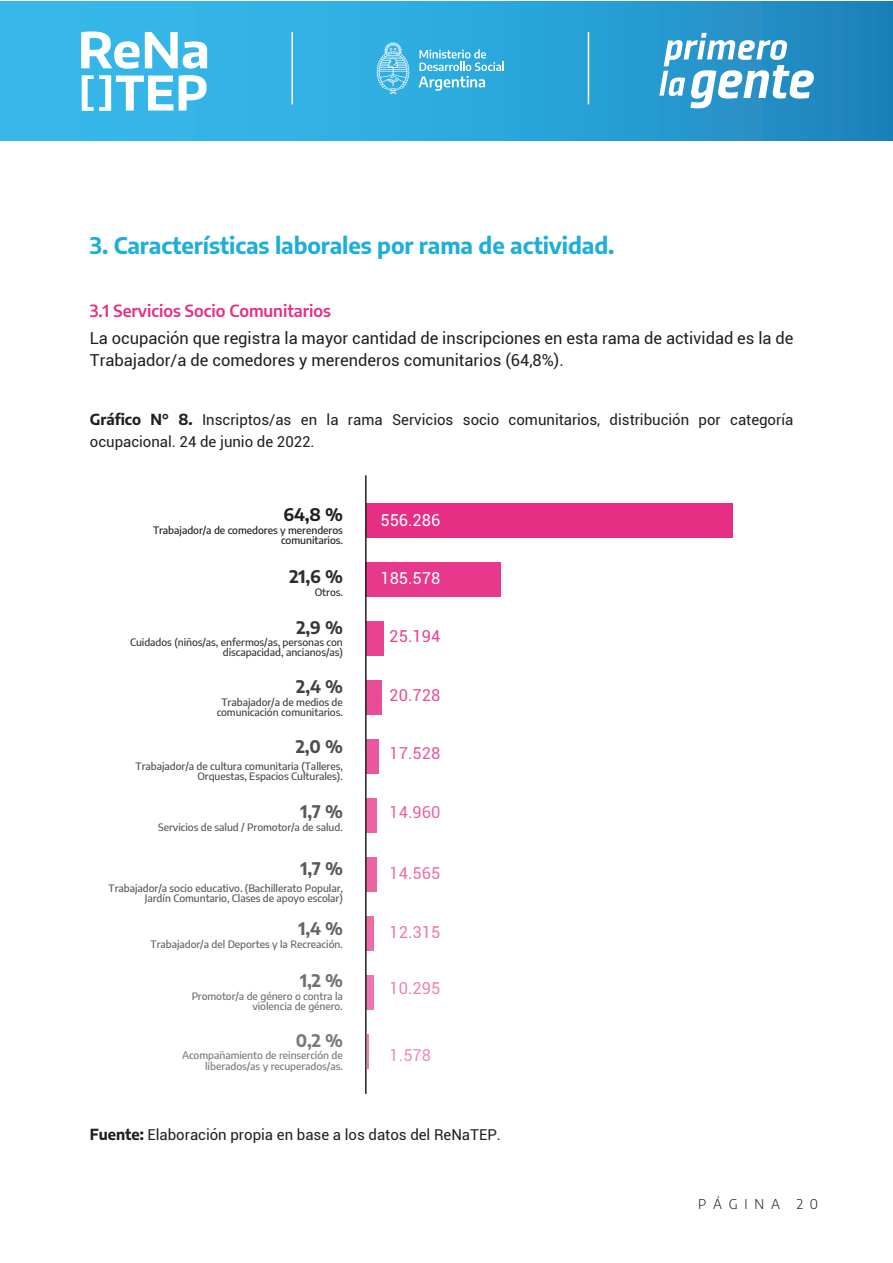
<style>
.page{position:relative;width:893px;height:1263px;background:#fff}
.page>*{position:absolute;margin:0;border:0;box-sizing:border-box;transform-origin:0 0}
.t1{font:700 22.5px "Encode Sans";letter-spacing:-.005em;color:#1eafd9}
.t2{font:700 17.1px "Encode Sans";color:#231f20}
.t3{font:16.5px/22.5px "Roboto";color:#231d24}
.t4{font:16.5px "Roboto";color:#e62e85}
.t5{font:600 16.5px "Encode Sans";color:#e62e85}
.t6{font:16.5px "Roboto";color:#fff}
.t7{font:15px/22.5px "Roboto";color:#231d24}
.t8{font:300 13.5px "Encode Sans";letter-spacing:.5em;color:#231f20}
.t9{font:500 10.2px/10.2px "Encode Sans";letter-spacing:-.005em;color:#231f20;text-align:right}
.s1{font-family:"Encode Sans";font-weight:700;color:#231f20}
</style>
<div class="page">
<div style="left:0;top:1px;width:893px;height:140px;background:linear-gradient(to right,#3ac0f1,#1f8ac1)"></div>
<hr style="left:291px;top:32px;width:2px;height:72px;background:#fff">
<hr style="left:588px;top:32px;width:1px;height:72px;background:#fff">
<svg style="left:377px;top:42px;width:32px;height:52px;background:#64c2e8"></svg>
<svg style="left:419px;top:49px;width:85px;height:42px;background:#5bbce4"></svg>
<svg style="left:659px;top:33px;width:155px;height:75px"></svg>
<svg style="left:179px;top:75px;width:28px;height:36px"></svg>
<svg style="left:82px;top:75px;width:91px;height:36px"></svg>
<svg style="left:81px;top:31px;width:126px;height:38px"></svg>
<hr style="left:367px;top:1034px;width:1px;height:35px;background:#e62e85">
<div style="left:366px;top:975px;width:7px;height:35px;background:#ee77b0"></div>
<div style="left:366px;top:916px;width:8px;height:35px;background:#ed6da9"></div>
<div style="left:366px;top:857px;width:10px;height:35px;background:#ec62a3"></div>
<div style="left:366px;top:798px;width:10px;height:35px;background:#ec62a3"></div>
<div style="left:366px;top:739px;width:13px;height:35px;background:#eb579d"></div>
<div style="left:366px;top:680px;width:16px;height:35px;background:#e94d97"></div>
<div style="left:366px;top:621px;width:17px;height:35px;background:#e84391"></div>
<div style="left:366px;top:562px;width:135px;height:35px;background:#e7388b"></div>
<div style="left:366px;top:503px;width:366px;height:35px;background:#e62e85"></div>
<hr style="left:365px;top:475px;width:2px;height:619px;background:#231f20">
<h1 class="t1" style="left:90px;top:228px;width:526px">3. Características laborales por rama de actividad.</h1>
<h3 class="t5" style="left:90px;top:298px;width:243px">3.1 Servicios Socio Comunitarios</h3>
<h3 class="t3" style="left:90px;top:326px;width:705px">La ocupación que registra la mayor cantidad de inscripciones en esta rama de actividad es la de<br>Trabajador/a de comedores y merenderos comunitarios (64,8%).</h3>
<h3 class="t7" style="left:90px;top:407px;width:705px"><span class="s1">Gráfico N° 8.</span> Inscriptos/as en la rama Servicios socio comunitarios, distribución por categoría ocupacional. 24 de junio de 2022.</h3>
<h2 class="t2" style="left:283px;top:502px;width:61px">64,8 %</h2>
<p class="t9" style="left:153px;top:524px;width:191px">Trabajador/a de comedores y merenderos comunitarios.</p>
<h2 class="t2" style="left:289px;top:564px;width:55px">21,6 %</h2>
<p class="t9" style="left:315px;top:586px;width:30px">Otros.</p>
<h2 class="t2" style="left:296px;top:614px;width:48px">2,9 %</h2>
<p class="t9" style="left:130px;top:637px;width:214px">Cuidados (niños/as, enfermos/as, personas con discapacidad, ancianos/as)</p>
<h2 class="t2" style="left:296px;top:674px;width:48px">2,4 %</h2>
<p class="t9" style="left:217px;top:696px;width:128px;text-align:center">Trabajador/a de medios de comunicación comunitarios.</p>
<h2 class="t2" style="left:296px;top:733px;width:49px">2,0 %</h2>
<p class="t9" style="left:136px;top:760px;width:209px">Trabajador/a de cultura comunitaria (Talleres,<br>Orquestas, Espacios Culturales).</p>
<h2 class="t2" style="left:300px;top:799px;width:44px">1,7 %</h2>
<p class="t9" style="left:158px;top:821px;width:186px">Servicios de salud / Promotor/a de salud.</p>
<h2 class="t2" style="left:300px;top:855px;width:44px">1,7 %</h2>
<p class="t9" style="left:109px;top:882px;width:236px">Trabajador/a socio educativo. (Bachillerato Popular,<br>Jardín Comuntario, Clases de apoyo escolar)</p>
<h2 class="t2" style="left:298px;top:916px;width:46px">1,4 %</h2>
<p class="t9" style="left:151px;top:938px;width:194px">Trabajador/a del Deportes y la Recreación.</p>
<h2 class="t2" style="left:300px;top:968px;width:44px">1,2 %</h2>
<p class="t9" style="left:191px;top:990px;width:153px">Promotor/a de género o contra la violencia de género.</p>
<h2 class="t2" style="left:296px;top:1027px;width:49px">0,2 %</h2>
<p class="t9" style="left:182px;top:1050px;width:162px">Acompañamiento de reinserción de liberados/as y recuperados/as.</p>
<h3 class="t6" style="left:380px;top:509px;width:61px">556.286</h3>
<h3 class="t6" style="left:380px;top:566px;width:61px">185.578</h3>
<h3 class="t4" style="left:390px;top:624px;width:52px">25.194</h3>
<h3 class="t4" style="left:390px;top:683px;width:52px">20.728</h3>
<h3 class="t4" style="left:390px;top:742px;width:52px">17.528</h3>
<h3 class="t4" style="left:390px;top:801px;width:52px">14.960</h3>
<h3 class="t4" style="left:390px;top:861px;width:52px">14.565</h3>
<h3 class="t4" style="left:390px;top:920px;width:52px">12.315</h3>
<h3 class="t4" style="left:390px;top:977px;width:52px">10.295</h3>
<h3 class="t4" style="left:390px;top:1044px;width:43px">1.578</h3>
<h3 class="t7" style="left:90px;top:1123px;width:412px"><span class="s1">Fuente:</span> Elaboración propia en base a los datos del ReNaTEP.</h3>
<h3 class="t8" style="left:698px;top:1195px;width:122px">PÁGINA 20</h3>
</div>
